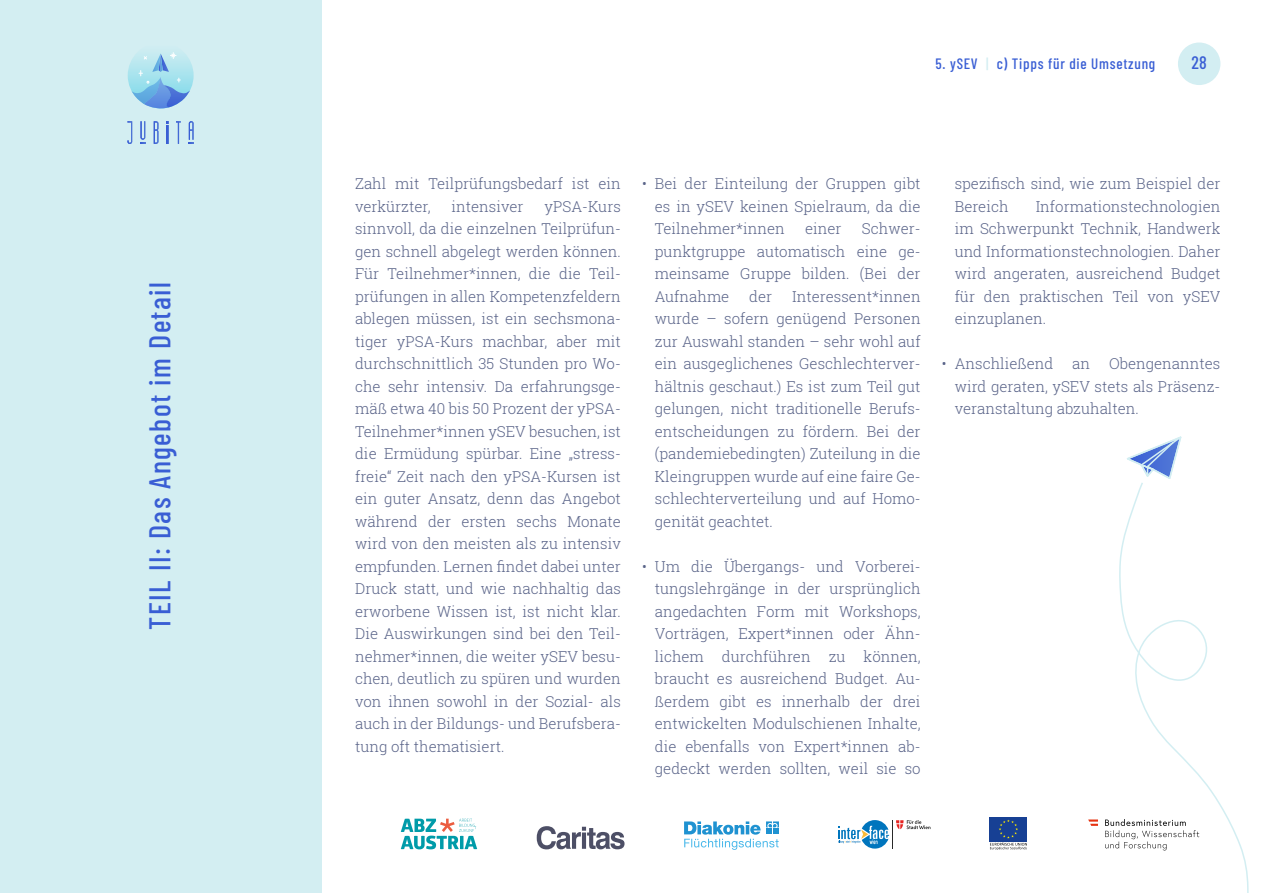
<style>
.page{position:relative;width:1263px;height:893px;background:#fff}
.page>*{position:absolute;margin:0;border:0;box-sizing:border-box;transform-origin:0 0}
.t1{font:500 30px "Barlow Condensed";letter-spacing:.05em;color:#395ed4}
.t2{font:500 18px "Barlow Condensed";color:#395ed4}
.t3{font:300 15px/22.5px "Roboto Slab";color:#5a6489;text-align:justify}
.t4{font:500 15px "Barlow Condensed";letter-spacing:.05em;color:#395ed4}
.s1{color:#d3eef2}
</style>
<div class="page">
<div style="left:989px;top:817px;width:38px;height:24px;background:#174094"></div>
<svg style="left:990px;top:820px;width:37px;height:30px"></svg>
<div style="left:0;top:0;width:321px;height:893px;background:#d3eef2"></div>
<div style="left:1178px;top:43px;width:42px;height:42px;background:#d3eef2;border-radius:50%"></div>
<svg style="left:537px;top:826px;width:87px;height:23px"></svg>
<svg style="left:401px;top:819px;width:76px;height:30px"></svg>
<svg style="left:684px;top:821px;width:94px;height:28px"></svg>
<svg style="left:1105px;top:819px;width:13px;height:30px"></svg>
<svg style="left:1088px;top:819px;width:10px;height:7px"></svg>
<svg style="left:127px;top:121px;width:5px;height:23px"></svg>
<svg style="left:154px;top:121px;width:4px;height:23px"></svg>
<svg style="left:176px;top:121px;width:5px;height:23px"></svg>
<svg style="left:140px;top:137px;width:5px;height:7px"></svg>
<svg style="left:189px;top:121px;width:5px;height:23px"></svg>
<svg style="left:167px;top:121px;width:1px;height:23px"></svg>
<svg style="left:128px;top:43px;width:66px;height:65px"></svg>
<svg style="left:131px;top:53px;width:59px;height:56px"></svg>
<svg style="left:838px;top:820px;width:92px;height:29px"></svg>
<svg style="left:1118px;top:483px;width:131px;height:410px"></svg>
<svg style="left:1127px;top:436px;width:55px;height:43px"></svg>
<h1 class="t1" style="left:138px;top:630px;width:349px;rotate:-90deg">TEIL II: Das Angebot im Detail</h1>
<p class="t4" style="left:935px;top:53px;width:221px">5. ySEV <span class="s1">|</span> c) Tipps für die Umsetzung</p>
<p class="t2" style="left:1191px;top:50px;width:17px">28</p>
<p class="t3" style="left:355px;top:172px;width:267px">Zahl mit Teilprüfungsbedarf ist ein verkürzter,</p>
<p class="t3" style="left:451px;top:194px;width:74px">intensiver</p>
<p class="t3" style="left:355px;top:194px;width:267px;text-indent:189px">yPSA-Kurs sinnvoll, da die einzelnen Teilprüfun&shy;gen schnell abgelegt werden können.<br>Für Teilnehmer*innen, die die Teil&shy;prüfungen in allen Kompetenzfeldern ablegen müssen, ist ein sechsmona&shy;tiger yPSA-Kurs machbar, aber mit durchschnittlich 35 Stunden pro Wo&shy;che sehr intensiv. Da erfahrungsge&shy;mäß etwa 40 bis 50 Prozent der yPSA-Teilnehmer*innen ySEV besuchen, ist die Ermüdung spürbar. Eine „stress&shy;freie“ Zeit nach den yPSA-Kursen ist ein guter Ansatz, denn das Angebot während der ersten sechs Monate wird von den meisten als zu intensiv empfunden. Lernen findet dabei unter Druck statt, und wie nachhaltig das erworbene Wissen ist, ist nicht klar.<br>Die Auswirkungen sind bei den Teil&shy;nehmer*innen, die weiter ySEV besu&shy;chen, deutlich zu spüren und wurden von ihnen sowohl in der Sozial- als auch in der Bildungs- und Berufsbera&shy;tung oft thematisiert.</p>
<p class="t3" style="left:655px;top:172px;width:267px;text-indent:-13px">• Bei der Einteilung der Gruppen gibt es in ySEV keinen Spielraum, da die Teilnehmer*innen</p>
<p class="t3" style="left:655px;top:217px;width:267px;text-indent:207px">Schwer&shy;punktgruppe automatisch eine ge&shy;meinsame Gruppe bilden. (Bei der Aufnahme</p>
<p class="t3" style="left:805px;top:217px;width:38px">einer</p>
<p class="t3" style="left:655px;top:284px;width:267px;text-indent:137px">Interessent*innen wurde – sofern genügend Personen zur Auswahl standen – sehr wohl auf ein ausgeglichenes Geschlechterver&shy;hältnis geschaut.) Es ist zum Teil gut gelungen, nicht traditionelle Berufs&shy;entscheidungen zu fördern. Bei der (pandemiebedingten) Zuteilung in die Kleingruppen wurde auf eine faire Ge&shy;schlechterverteilung und auf Homo&shy;genität geachtet.</p>
<p class="t3" style="left:655px;top:554px;width:267px;text-indent:-13px">• Um die Übergangs- und Vorberei&shy;tungslehrgänge in der ursprünglich angedachten Form mit Workshops, Vorträgen, Expert*innen oder Ähn&shy;lichem durchführen zu können, braucht es ausreichend Budget. Au&shy;ßerdem gibt es innerhalb der drei entwickelten Modulschienen Inhalte, die ebenfalls von Expert*innen ab&shy;gedeckt werden sollten, weil sie so</p>
<p class="t3" style="left:749px;top:284px;width:25px">der</p>
<p class="t3" style="left:955px;top:172px;width:267px">spezifisch sind, wie zum Beispiel der<br>Bereich</p>
<p class="t3" style="left:955px;top:194px;width:267px;text-indent:81px">Informationstechnologien im Schwerpunkt Technik, Handwerk und Informationstechnologien. Daher wird angeraten, ausreichend Budget für den praktischen Teil von ySEV einzuplanen.</p>
<p class="t3" style="left:942px;top:352px;width:113px">• Anschließend</p>
<p class="t3" style="left:1072px;top:352px;width:19px">an</p>
<p class="t3" style="left:955px;top:352px;width:267px;text-indent:154px">Obengenanntes wird geraten, ySEV stets als Präsenz&shy;veranstaltung abzuhalten.</p>
</div>
